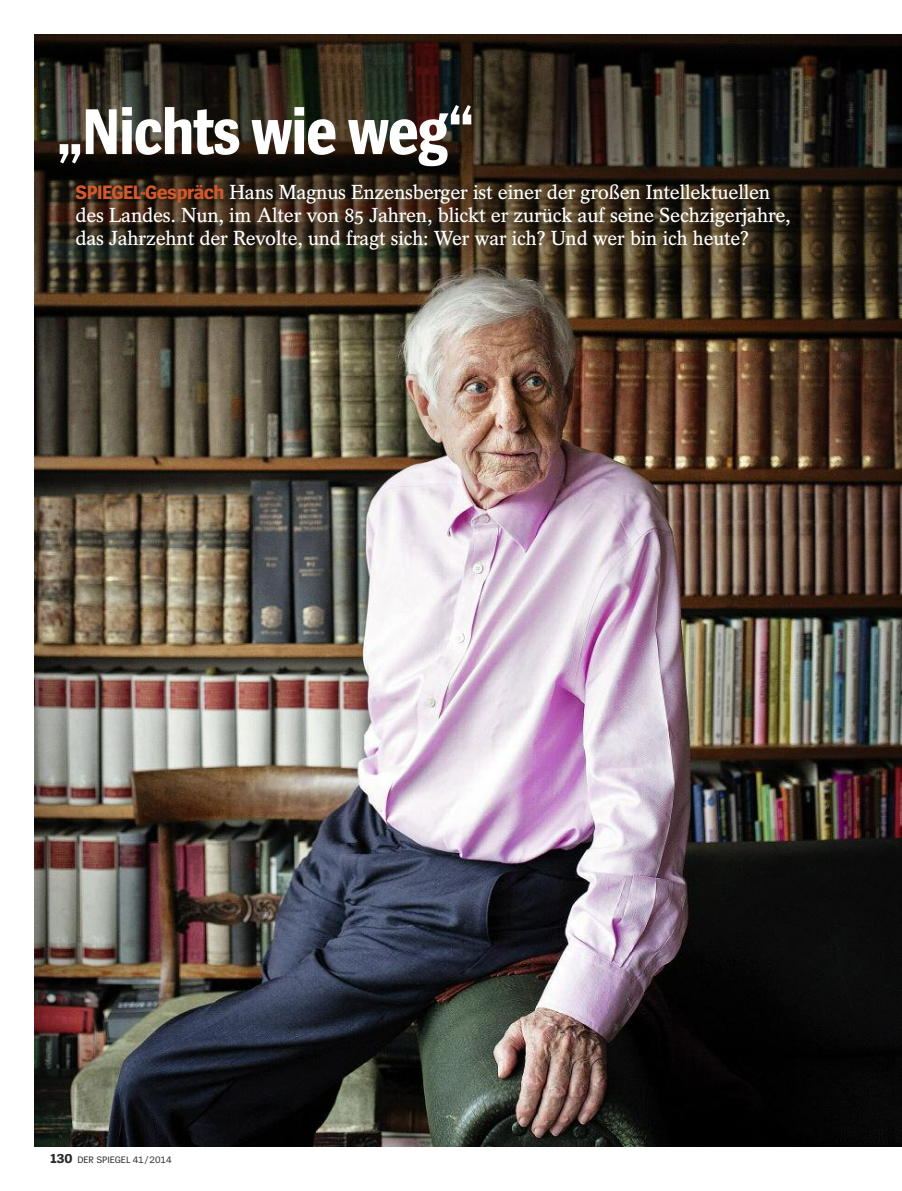
<style>
.page{position:relative;width:902px;height:1191px;background:#fff}
.page>*{position:absolute;margin:0;border:0;box-sizing:border-box;transform-origin:0 0}
.t1{font:700 67.5px "Spiegel Sans Cd";letter-spacing:-.025em;color:#fff}
.t2{font:600 20.25px/23.2px "Spiegel Serif";letter-spacing:-.015em;color:#fff}
.t3{font:9.75px "Spiegel Sans";letter-spacing:-.005em;color:#272627}
.s1{font-family:"Spiegel Sans";font-weight:700;color:#d3592c}
.s2{font-weight:700;font-size:13.5px}
</style>
<div class="page">
<img style="left:34px;top:34px;width:867px;height:1112px">
<h1 class="t1" style="left:56px;top:107px;width:420px">„Nichts wie weg“</h1>
<p class="t2" style="left:75px;top:182px;width:717px"><span class="s1">SPIEGEL-Gespräch</span> Hans Magnus Enzensberger ist einer der großen Intellektuellen des Landes. Nun, im Alter von 85 Jahren, blickt er zurück auf seine Sechzigerjahre, das Jahrzehnt der Revolte, und fragt sich: Wer war ich? Und wer bin ich heute?</p>
<p class="t3" style="left:51px;top:1156px;width:122px"><span class="s2">130</span> DER SPIEGEL 41/2014</p>
</div>
